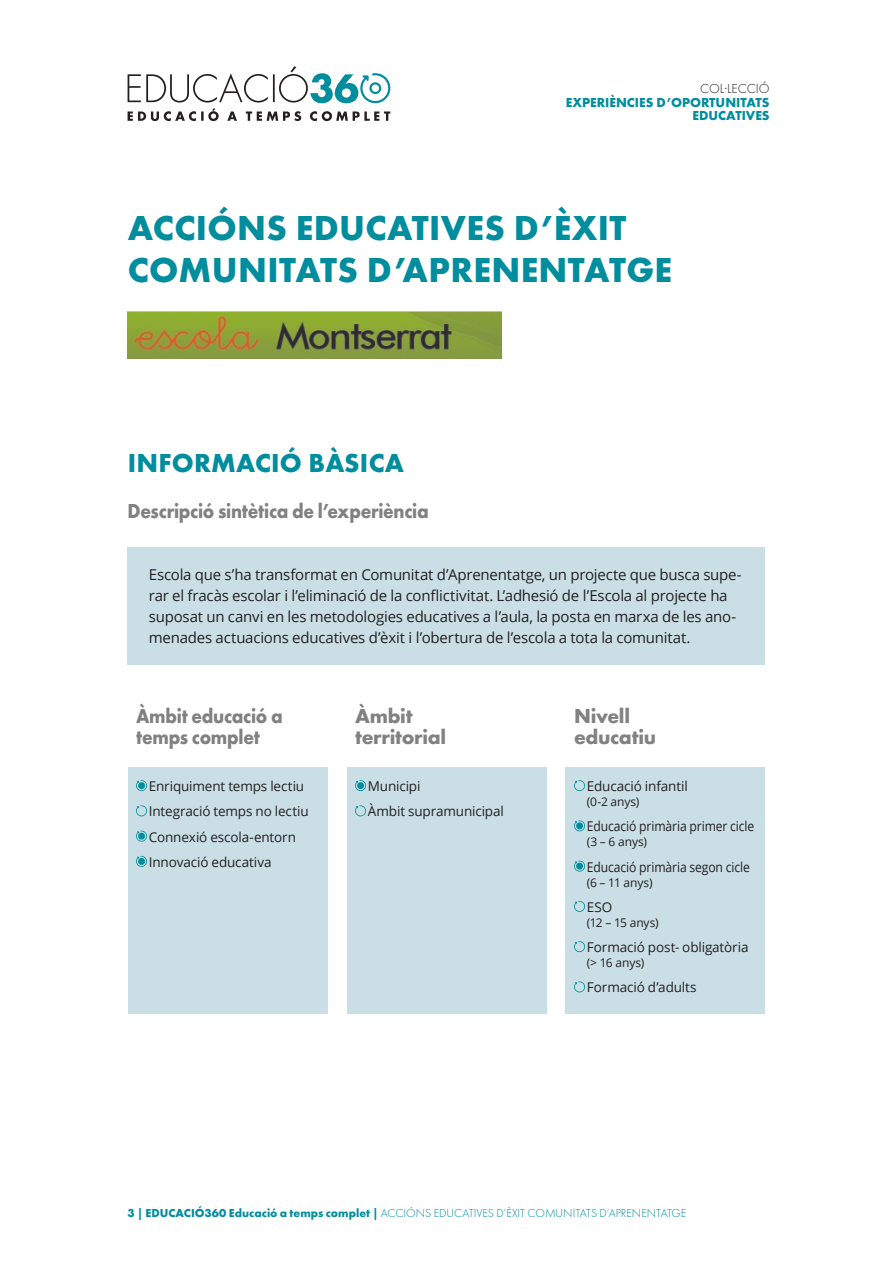
<style>
.page{position:relative;width:893px;height:1263px;background:#fff}
.page>*{position:absolute;margin:0;border:0;box-sizing:border-box;transform-origin:0 0}
.t1{font:700 36px/41.4px "Futura PT";letter-spacing:.01em;color:#008d9e}
.t2{font:700 27px "Futura PT";letter-spacing:.01em;color:#008d9e}
.t3{font:700 21px/21px "Futura PT";letter-spacing:-.015em;color:#818181;scale:.9 1}
.t4{font:700 21px/21px "Futura PT";letter-spacing:-.015em;color:#818181}
.t5{font:15px/21px "Open Sans";letter-spacing:-.015em;color:#231f20}
.t6{font:13.5px/25.2px "Open Sans";letter-spacing:-.01em;color:#231f20}
.t7{font:13.5px "Open Sans";letter-spacing:-.01em;color:#231f20;scale:.9 1}
.t8{font:700 13.5px/13.5px "Futura PT";color:#008d9e;text-align:right}
.t9{font:300 13.5px "Futura PT";color:#231f20}
.t10{font:300 12px "Futura PT";letter-spacing:-.005em;color:#008d9e}
.t11{font:12px "Open Sans";letter-spacing:-.005em;color:#231f20}
.s1{font-weight:700}
</style>
<div class="page">
<svg style="left:128px;top:66px;width:263px;height:55px"></svg>
<img style="left:128px;top:311px;width:374px;height:47px">
<div style="left:128px;top:548px;width:637px;height:117px;background:#cadfe5"></div>
<div style="left:128px;top:767px;width:199px;height:247px;background:#cadfe5"></div>
<svg style="left:136px;top:780px;width:11px;height:11px"></svg>
<div style="left:138px;top:782px;width:7px;height:7px;background:#008d9e;border-radius:50%"></div>
<svg style="left:136px;top:805px;width:11px;height:11px"></svg>
<svg style="left:136px;top:830px;width:11px;height:12px"></svg>
<div style="left:138px;top:833px;width:7px;height:7px;background:#008d9e;border-radius:50%"></div>
<svg style="left:136px;top:855px;width:11px;height:12px"></svg>
<div style="left:138px;top:858px;width:7px;height:7px;background:#008d9e;border-radius:50%"></div>
<div style="left:347px;top:767px;width:199px;height:247px;background:#cadfe5"></div>
<svg style="left:355px;top:780px;width:11px;height:11px"></svg>
<div style="left:357px;top:782px;width:7px;height:7px;background:#008d9e;border-radius:50%"></div>
<svg style="left:355px;top:805px;width:11px;height:11px"></svg>
<div style="left:566px;top:767px;width:199px;height:247px;background:#cadfe5"></div>
<svg style="left:574px;top:780px;width:11px;height:11px"></svg>
<svg style="left:574px;top:820px;width:11px;height:11px"></svg>
<div style="left:576px;top:822px;width:7px;height:7px;background:#008d9e;border-radius:50%"></div>
<svg style="left:574px;top:860px;width:11px;height:12px"></svg>
<div style="left:576px;top:863px;width:7px;height:7px;background:#008d9e;border-radius:50%"></div>
<svg style="left:574px;top:900px;width:11px;height:12px"></svg>
<svg style="left:574px;top:941px;width:11px;height:11px"></svg>
<svg style="left:574px;top:981px;width:11px;height:11px"></svg>
<p class="t9" style="left:700px;top:81px;width:71px">COL·LECCIÓ</p>
<p class="t8" style="left:566px;top:95px;width:205px">EXPERIÈNCIES D’OPORTUNITATS<br>EDUCATIVES</p>
<h1 class="t1" style="left:128px;top:206px;width:546px">ACCIÓNS EDUCATIVES D’ÈXIT<br>COMUNITATS D’APRENENTATGE</h1>
<h2 class="t2" style="left:128px;top:445px;width:278px">INFORMACIÓ BÀSICA</h2>
<h3 class="t3" style="left:128px;top:500px;width:336px">Descripció sintètica de l’experiència</h3>
<p class="t5" style="left:149px;top:564px;width:594px">Escola que s’ha transformat en Comunitat d’Aprenentatge, un projecte que busca supe&shy;rar el fracàs escolar i l’eliminació de la conflictivitat. L’adhesió de l’Escola al projecte ha suposat un canvi en les metodologies educatives a l’aula, la posta en marxa de les ano&shy;menades actuacions educatives d’èxit i l’obertura de l’escola a tota la comunitat.</p>
<h3 class="t3" style="left:136px;top:705px;width:164px">Àmbit educació a temps complet</h3>
<p class="t6" style="left:149px;top:773px;width:161px">Enriquiment temps lectiu<br>Integració temps no lectiu<br>Connexió escola-entorn<br>Innovació educativa</p>
<h3 class="t4" style="left:355px;top:705px;width:92px">Àmbit territorial</h3>
<p class="t6" style="left:368px;top:773px;width:138px">Municipi<br>Àmbit supramunicipal</p>
<h3 class="t4" style="left:574px;top:705px;width:84px">Nivell educatiu</h3>
<p class="t6" style="left:587px;top:773px;width:103px">Educació infantil</p>
<p class="t11" style="left:587px;top:793px;width:54px">(0-2 anys)</p>
<p class="t7" style="left:587px;top:817px;width:188px">Educació primària primer cicle</p>
<p class="t11" style="left:587px;top:834px;width:62px">(3 – 6 anys)</p>
<p class="t7" style="left:587px;top:857px;width:183px">Educació primària segon cicle</p>
<p class="t11" style="left:587px;top:874px;width:67px">(6 – 11 anys)</p>
<p class="t6" style="left:587px;top:894px;width:27px">ESO</p>
<p class="t11" style="left:587px;top:914px;width:73px">(12 – 15 anys)</p>
<p class="t6" style="left:587px;top:934px;width:163px">Formació post- obligatòria</p>
<p class="t11" style="left:587px;top:954px;width:59px">(&gt; 16 anys)</p>
<p class="t6" style="left:587px;top:974px;width:111px">Formació d’adults</p>
<p class="t10" style="left:128px;top:1206px;width:560px"><span class="s1">3 | EDUCACIÓ360 Educació a temps complet |</span> ACCIÓNS EDUCATIVES D’ÈXIT COMUNITATS D’APRENENTATGE</p>
</div>
